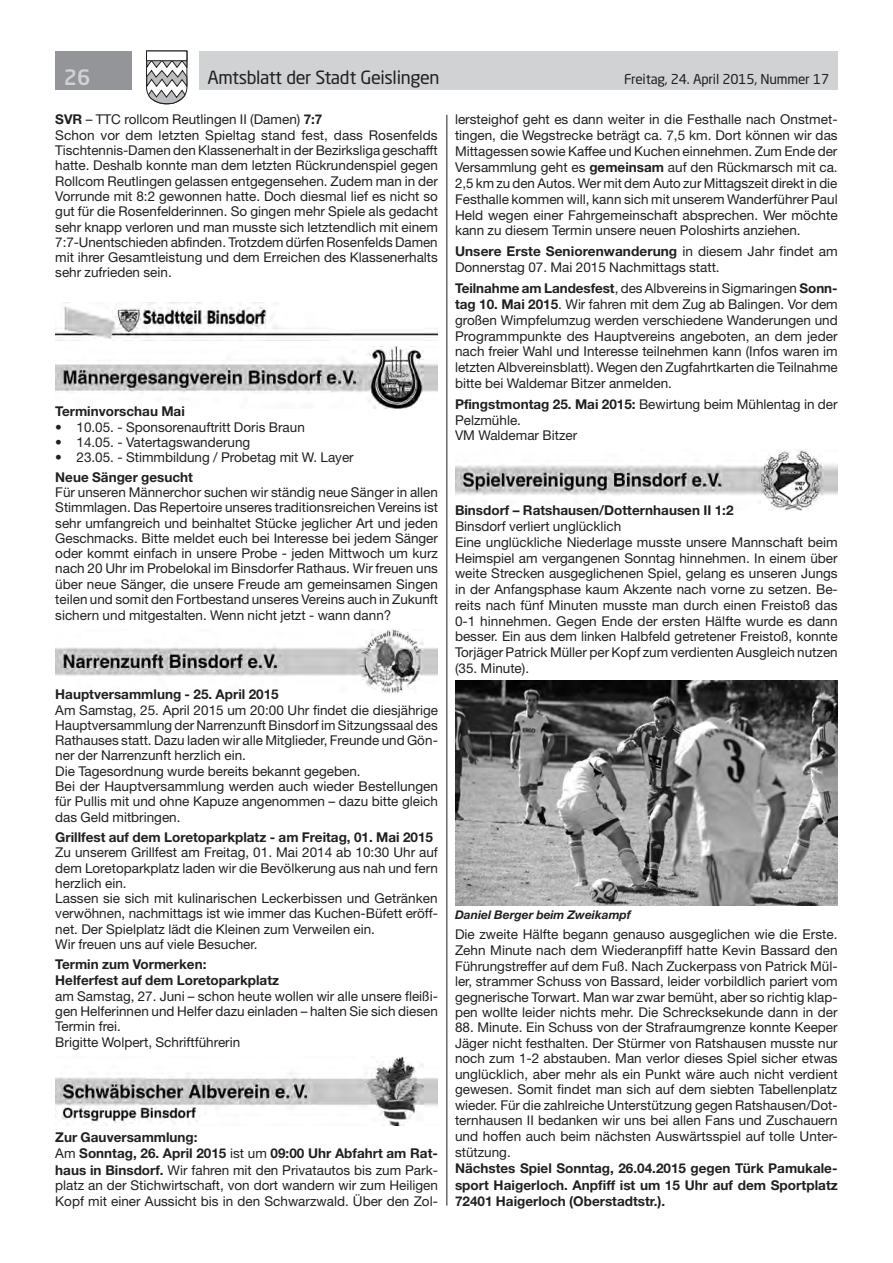
<style>
.page{position:relative;width:893px;height:1263px;background:#fff}
.page>*{position:absolute;margin:0;border:0;box-sizing:border-box;transform-origin:0 0}
.t1{font:500 21px "Neo Sans Std";color:#d1d2d4}
.t2{font:18px "Neo Sans Std";letter-spacing:-.02em;color:#231f20}
.t3{font:13.5px/15.3px "Helvetica Neue LT Std";color:#231f20}
.t4{font:700 13.5px/16.5px "Helvetica Neue LT Std";color:#231f20}
.t5{font:13.5px "Neo Sans Std";letter-spacing:-.015em;color:#231f20}
.t6{font:italic 700 12px "Helvetica Neue LT Std";color:#231f20}
.s1{font-weight:700}
</style>
<div class="page">
<div style="left:199px;top:51px;width:639px;height:38px;background:#d1d2d4"></div>
<div style="left:55px;top:51px;width:77px;height:38px;background:#939598"></div>
<svg style="left:146px;top:50px;width:42px;height:55px"></svg>
<div style="left:146px;top:51px;width:41px;height:10px;background:#fff;border:1px solid #231f20"></div>
<hr style="left:446px;top:115px;width:1px;height:1090px;background:#231f20">
<img style="left:55px;top:303px;width:383px;height:38px">
<img style="left:55px;top:346px;width:383px;height:63px">
<img style="left:55px;top:629px;width:383px;height:63px">
<img style="left:55px;top:1056px;width:383px;height:70px">
<img style="left:455px;top:450px;width:383px;height:61px">
<img style="left:455px;top:680px;width:383px;height:226px">
<h1 class="t1" style="left:64px;top:64px;width:28px">26</h1>
<h2 class="t2" style="left:207px;top:66px;width:234px">Amtsblatt der Stadt Geislingen</h2>
<p class="t5" style="left:624px;top:71px;width:207px">Freitag, 24. April 2015, Nummer 17</p>
<p class="t3" style="left:55px;top:112px;width:384px"><span class="s1">SVR</span> – TTC rollcom Reutlingen II (Damen) <span class="s1">7:7<br></span>Schon vor dem letzten Spieltag stand fest, dass Rosenfelds Tischtennis-Damen den Klassenerhalt in der Bezirksliga geschafft hatte. Deshalb konnte man dem letzten Rückrundenspiel gegen Rollcom Reutlingen gelassen entgegensehen. Zudem man in der Vorrunde mit 8:2 gewonnen hatte. Doch diesmal lief es nicht so gut für die Rosenfelderinnen. So gingen mehr Spiele als gedacht sehr knapp verloren und man musste sich letztendlich mit einem 7:7-Unentschieden abfinden. Trotzdem dürfen Rosenfelds Damen mit ihrer Gesamtleistung und dem Erreichen des Klassenerhalts sehr zufrieden sein.</p>
<p class="t3" style="left:455px;top:112px;width:384px;line-height:15.9px;text-align:justify">lersteighof geht es dann weiter in die Festhalle nach Onstmet&shy;tingen, die Wegstrecke beträgt ca. 7,5 km. Dort können wir das Mittagessen sowie Kaffee und Kuchen einnehmen. Zum Ende der Versammlung geht es <span class="s1">gemeinsam</span> auf den Rückmarsch mit ca.<br>2,5 km zu den Autos. Wer mit dem Auto zur Mittagszeit direkt in die Festhalle kommen will, kann sich mit unserem Wanderführer Paul Held wegen einer Fahrgemeinschaft absprechen. Wer möchte kann zu diesem Termin unsere neuen Poloshirts anziehen.</p>
<p class="t3" style="left:455px;top:243px;width:384px;line-height:15.8px"><span class="s1">Unsere Erste Seniorenwanderung</span> in diesem Jahr findet am<br>Donnerstag 07. Mai 2015 Nachmittags statt.</p>
<p class="t3" style="left:455px;top:280px;width:384px;line-height:15.9px;text-align:justify"><span class="s1">Teilnahme am Landesfest</span>, des Albvereins in Sigmaringen <span class="s1">Sonn&shy;tag 10. Mai 2015</span>. Wir fahren mit dem Zug ab Balingen. Vor dem großen Wimpfelumzug werden verschiedene Wanderungen und Programmpunkte des Hauptvereins angeboten, an dem jeder nach freier Wahl und Interesse teilnehmen kann (Infos waren im letzten Albvereinsblatt). Wegen den Zugfahrtkarten die Teilnahme bitte bei Waldemar Bitzer anmelden.</p>
<p class="t3" style="left:455px;top:396px;width:384px;line-height:15.8px"><span class="s1">Pfingstmontag 25. Mai 2015:</span> Bewirtung beim Mühlentag in der<br>Pelzmühle.<br>VM Waldemar Bitzer</p>
<p class="t4" style="left:55px;top:403px;width:131px">Terminvorschau Mai</p>
<p class="t3" style="left:55px;top:419px;width:251px">• 10.05. - Sponsorenauftritt Doris Braun</p>
<p class="t3" style="left:55px;top:434px;width:197px">• 14.05. - Vatertagswanderung</p>
<p class="t3" style="left:55px;top:449px;width:300px">• 23.05. - Stimmbildung / Probetag mit W. Layer</p>
<p class="t4" style="left:55px;top:468px;width:139px">Neue Sänger gesucht</p>
<p class="t3" style="left:55px;top:484px;width:384px;text-align:justify">Für unseren Männerchor suchen wir ständig neue Sänger in allen Stimmlagen. Das Repertoire unseres traditionsreichen Vereins ist sehr umfangreich und beinhaltet Stücke jeglicher Art und jeden Geschmacks. Bitte meldet euch bei Interesse bei jedem Sänger oder kommt einfach in unsere Probe - jeden Mittwoch um kurz nach 20 Uhr im Probelokal im Binsdorfer Rathaus. Wir freuen uns über neue Sänger, die unsere Freude am gemeinsamen Singen teilen und somit den Fortbestand unseres Vereins auch in Zukunft sichern und mitgestalten. Wenn nicht jetzt - wann dann?</p>
<p class="t4" style="left:455px;top:502px;width:280px">Binsdorf – Ratshausen/Dotternhausen II 1:2</p>
<p class="t3" style="left:455px;top:518px;width:384px;line-height:15.8px">Binsdorf verliert unglücklich<br>Eine unglückliche Niederlage musste unsere Mannschaft beim Heimspiel am vergangenen Sonntag hinnehmen. In einem über weite Strecken ausgeglichenen Spiel, gelang es unseren Jungs in der Anfangsphase kaum Akzente nach vorne zu setzen. Be&shy;reits nach fünf Minuten musste man durch einen Freistoß das 0-1 hinnehmen. Gegen Ende der ersten Hälfte wurde es dann besser. Ein aus dem linken Halbfeld getretener Freistoß, konnte Torjäger Patrick Müller per Kopf zum verdienten Ausgleich nutzen (35. Minute).</p>
<p class="t4" style="left:55px;top:686px;width:225px">Hauptversammlung - 25. April 2015</p>
<p class="t3" style="left:55px;top:702px;width:384px">Am Samstag, 25. April 2015 um 20:00 Uhr findet die diesjährige Hauptversammlung der Narrenzunft Binsdorf im Sitzungssaal des Rathauses statt. Dazu laden wir alle Mitglieder, Freunde und Gön&shy;ner der Narrenzunft herzlich ein.<br>Die Tagesordnung wurde bereits bekannt gegeben.<br>Bei der Hauptversammlung werden auch wieder Bestellungen für Pullis mit und ohne Kapuze angenommen – dazu bitte gleich das Geld mitbringen.</p>
<p class="t4" style="left:55px;top:828px;width:379px">Grillfest auf dem Loretoparkplatz - am Freitag, 01. Mai 2015</p>
<p class="t3" style="left:55px;top:844px;width:384px">Zu unserem Grillfest am Freitag, 01. Mai 2014 ab 10:30 Uhr auf dem Loretoparkplatz laden wir die Bevölkerung aus nah und fern herzlich ein.<br>Lassen sie sich mit kulinarischen Leckerbissen und Getränken verwöhnen, nachmittags ist wie immer das Kuchen-Büfett eröff&shy;net. Der Spielplatz lädt die Kleinen zum Verweilen ein.<br>Wir freuen uns auf viele Besucher.</p>
<p class="t4" style="left:55px;top:956px;width:225px;line-height:16px">Termin zum Vormerken:<br>Helferfest auf dem Loretoparkplatz</p>
<p class="t3" style="left:55px;top:988px;width:384px">am Samstag, 27. Juni – schon heute wollen wir alle unsere fleißi&shy;gen Helferinnen und Helfer dazu einladen – halten Sie sich diesen Termin frei.<br>Brigitte Wolpert, Schriftführerin</p>
<p class="t3" style="left:55px;top:1128px;width:384px;line-height:16.2px"><span class="s1">Zur Gauversammlung:<br></span>Am <span class="s1">Sonntag, 26. April 2015</span> ist um <span class="s1">09:00 Uhr Abfahrt am Rat&shy;haus in Binsdorf.</span> Wir fahren mit den Privatautos bis zum Park&shy;platz an der Stichwirtschaft, von dort wandern wir zum Heiligen Kopf mit einer Aussicht bis in den Schwarzwald. Über den Zol-</p>
<p class="t6" style="left:455px;top:907px;width:178px">Daniel Berger beim Zweikampf</p>
<p class="t3" style="left:455px;top:926px;width:384px;text-align:justify">Die zweite Hälfte begann genauso ausgeglichen wie die Erste.<br>Zehn Minute nach dem Wiederanpfiff hatte Kevin Bassard den Führungstreffer auf dem Fuß. Nach Zuckerpass von Patrick Mül&shy;ler, strammer Schuss von Bassard, leider vorbildlich pariert vom gegnerische Torwart. Man war zwar bemüht, aber so richtig klap&shy;pen wollte leider nichts mehr. Die Schrecksekunde dann in der</p>
<p class="t3" style="left:455px;top:1020px;width:384px;text-align:justify">88. Minute. Ein Schuss von der Strafraumgrenze konnte Keeper Jäger nicht festhalten. Der Stürmer von Ratshausen musste nur noch zum 1-2 abstauben. Man verlor dieses Spiel sicher etwas unglücklich, aber mehr als ein Punkt wäre auch nicht verdient gewesen. Somit findet man sich auf dem siebten Tabellenplatz wieder. Für die zahlreiche Unterstützung gegen Ratshausen/Dot&shy;ternhausen II bedanken wir uns bei allen Fans und Zuschauern und hoffen auch beim nächsten Auswärtsspiel auf tolle Unter&shy;stützung.</p>
<p class="t4" style="left:455px;top:1160px;width:384px;text-align:justify">Nächstes Spiel Sonntag, 26.04.2015 gegen Türk Pamukale&shy;sport Haigerloch. Anpfiff ist um 15 Uhr auf dem Sportplatz 72401 Haigerloch (Oberstadtstr.).</p>
</div>
